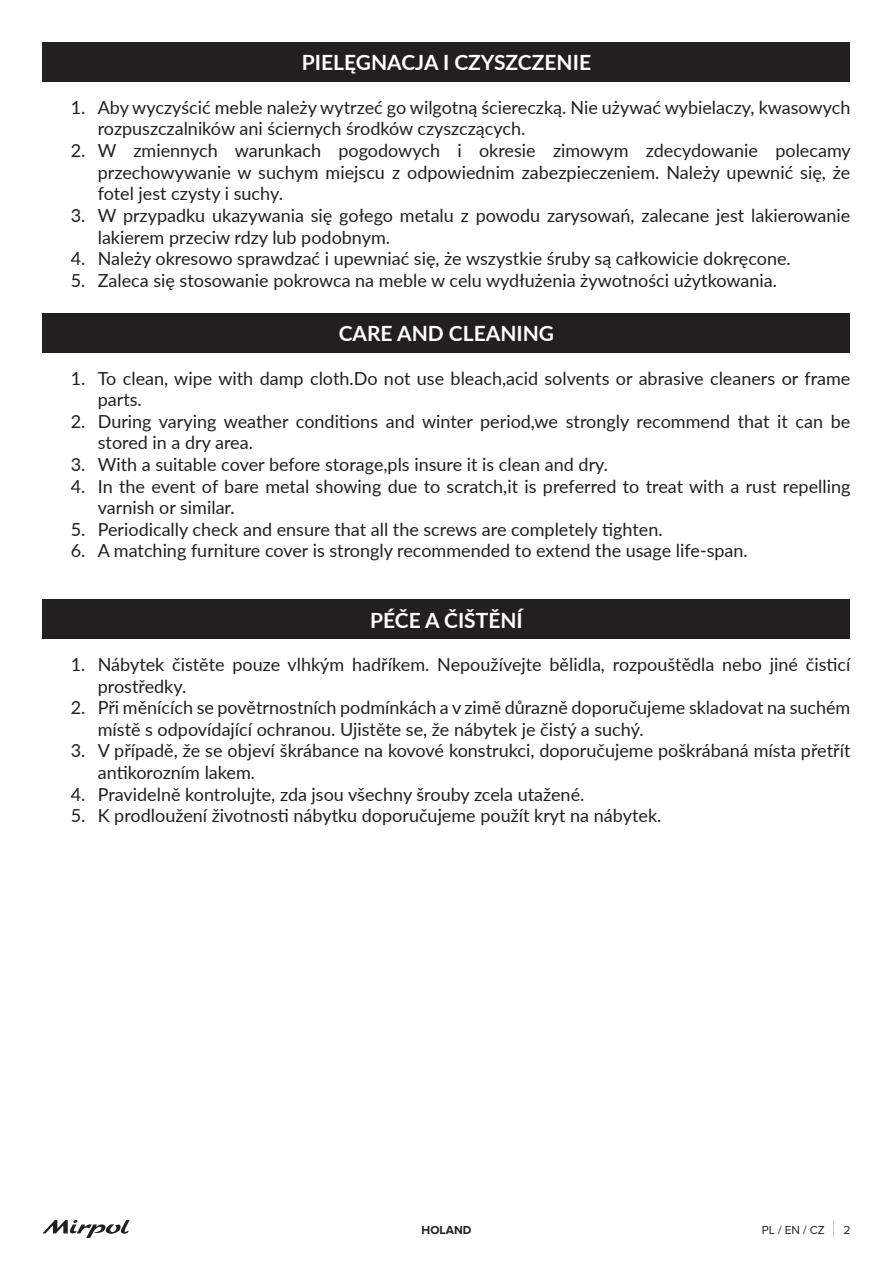
<style>
.page{position:relative;width:893px;height:1263px;background:#fff}
.page>*{position:absolute;margin:0;border:0;box-sizing:border-box;transform-origin:0 0}
.t1{font:700 21px "Lato";color:#fff}
.t2{font:18px/21.6px "Lato";color:#231f20}
.t3{font:12px "Proxima Nova";color:#231f20}
.t4{font:700 12px "Proxima Nova";color:#231f20}
</style>
<div class="page">
<svg style="left:833px;top:1220px;width:1px;height:17px"></svg>
<svg style="left:43px;top:1220px;width:87px;height:17px"></svg>
<div style="left:43px;top:43px;width:807px;height:39px;background:#231f20"></div>
<div style="left:43px;top:313px;width:807px;height:39px;background:#231f20"></div>
<div style="left:43px;top:600px;width:807px;height:39px;background:#231f20"></div>
<p class="t1" style="left:302px;top:47px;width:291px">PIELĘGNACJA I CZYSZCZENIE</p>
<p class="t2" style="left:98px;top:96px;width:754px;text-indent:-27px">1. Aby wyczyścić meble należy wytrzeć go wilgotną ściereczką. Nie używać wybielaczy, kwasowych rozpuszczalników ani ściernych środków czyszczących.</p>
<p class="t2" style="left:98px;top:139px;width:755px;text-align:justify;text-indent:-27px">2. W zmiennych warunkach pogodowych i okresie zimowym zdecydowanie polecamy przechowywanie w suchym miejscu z odpowiednim zabezpieczeniem. Należy upewnić się, że fotel jest czysty i suchy.</p>
<p class="t2" style="left:98px;top:204px;width:754px;text-indent:-27px">3. W przypadku ukazywania się gołego metalu z powodu zarysowań, zalecane jest lakierowanie lakierem przeciw rdzy lub podobnym.</p>
<p class="t2" style="left:71px;top:247px;width:721px">4. Należy okresowo sprawdzać i upewniać się, że wszystkie śruby są całkowicie dokręcone.</p>
<p class="t2" style="left:71px;top:269px;width:708px">5. Zaleca się stosowanie pokrowca na meble w celu wydłużenia żywotności użytkowania.</p>
<p class="t1" style="left:339px;top:318px;width:217px">CARE AND CLEANING</p>
<p class="t2" style="left:98px;top:366px;width:754px;text-indent:-27px">1. To clean, wipe with damp cloth.Do not use bleach,acid solvents or abrasive cleaners or frame parts.</p>
<p class="t2" style="left:98px;top:410px;width:754px;text-indent:-27px">2. During varying weather conditions and winter period,we strongly recommend that it can be stored in a dry area.</p>
<p class="t2" style="left:71px;top:453px;width:539px">3. With a suitable cover before storage,pls insure it is clean and dry.</p>
<p class="t2" style="left:98px;top:474px;width:754px;text-indent:-27px">4. In the event of bare metal showing due to scratch,it is preferred to treat with a rust repelling varnish or similar.</p>
<p class="t2" style="left:71px;top:518px;width:593px">5. Periodically check and ensure that all the screws are completely tighten.</p>
<p class="t2" style="left:71px;top:539px;width:678px">6. A matching furniture cover is strongly recommended to extend the usage life-span.</p>
<p class="t1" style="left:370px;top:604px;width:154px">PÉČE A ČIŠTĚNÍ</p>
<p class="t2" style="left:98px;top:653px;width:754px;text-indent:-27px">1. Nábytek čistěte pouze vlhkým hadříkem. Nepoužívejte bělidla, rozpouštědla nebo jiné čisticí prostředky.</p>
<p class="t2" style="left:98px;top:696px;width:754px;text-indent:-27px">2. Při měnících se povětrnostních podmínkách a v zimě důrazně doporučujeme skladovat na suchém místě s odpovídající ochranou. Ujistěte se, že nábytek je čistý a suchý.</p>
<p class="t2" style="left:98px;top:739px;width:754px;text-indent:-27px">3. V případě, že se objeví škrábance na kovové konstrukci, doporučujeme poškrábaná místa přetřít antikorozním lakem.</p>
<p class="t2" style="left:71px;top:782px;width:515px">4. Pravidelně kontrolujte, zda jsou všechny šrouby zcela utažené.</p>
<p class="t2" style="left:71px;top:804px;width:592px">5. K prodloužení životnosti nábytku doporučujeme použít kryt na nábytek.</p>
<p class="t4" style="left:422px;top:1221px;width:51px">HOLAND</p>
<p class="t3" style="left:762px;top:1221px;width:65px">PL / EN / CZ</p>
<p class="t3" style="left:843px;top:1221px;width:9px">2</p>
</div>
